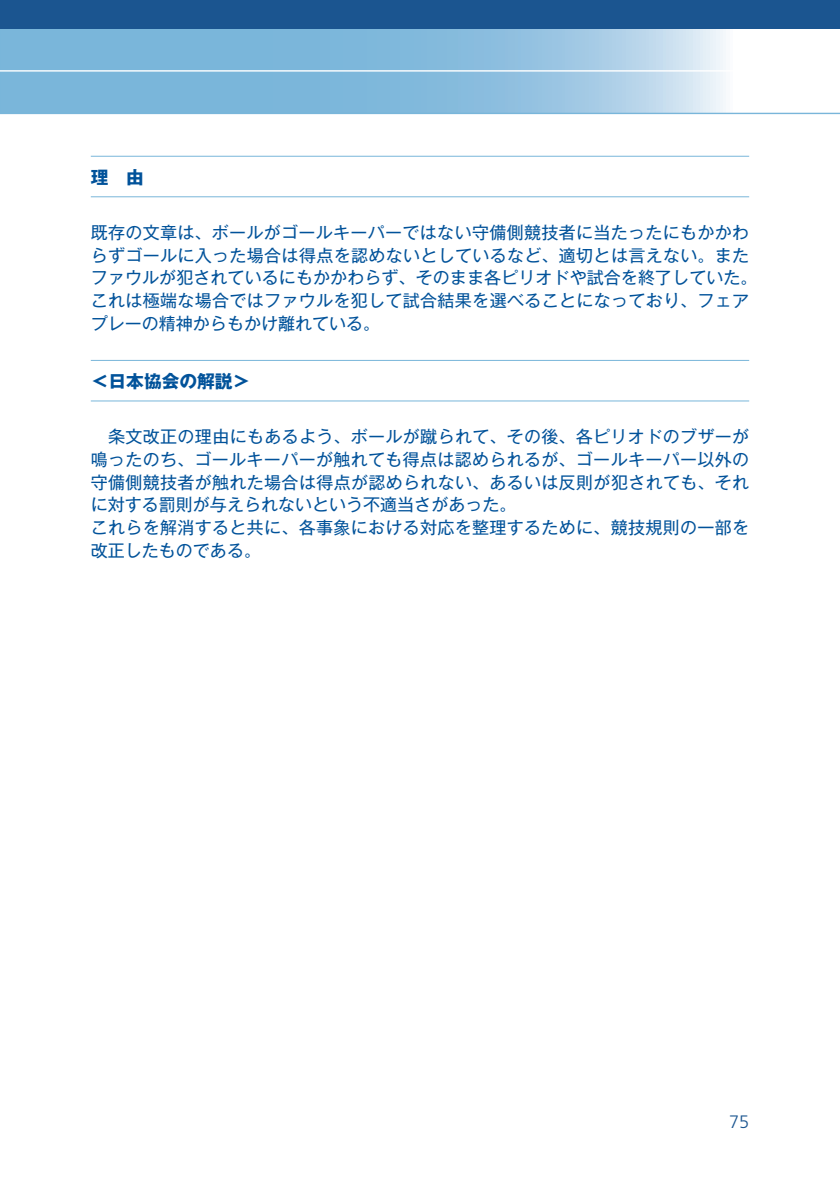
<style>
.page{position:relative;width:840px;height:1191px;background:#fff}
.page>*{position:absolute;margin:0;border:0;box-sizing:border-box;transform-origin:0 0}
.t1{font:300 18px "Frutiger";color:#1b5590}
.t2{font:17.8px "Gothic MB101 Pro Bold 90 pv RKSJ H";color:#01529a}
.t3{font:17px/22.6px "Gothic MB101 Pro Regular 90 pv RKSJ H";letter-spacing:.02em;color:#01529a}
</style>
<div class="page">
<svg style="left:0;top:28px;width:839px;height:85px;background:#9bc6e2"></svg>
<div style="left:0;top:0;width:839px;height:28px;background:#1b5590"></div>
<hr style="left:0;top:70px;width:839px;height:2px;background:#fff">
<hr style="left:0;top:113px;width:839px;height:1px;background:#79b6da">
<hr style="left:91px;top:156px;width:657px;height:1px;background:#79b6da">
<hr style="left:91px;top:196px;width:657px;height:1px;background:#79b6da">
<hr style="left:91px;top:360px;width:657px;height:1px;background:#79b6da">
<hr style="left:91px;top:400px;width:657px;height:1px;background:#79b6da">
<p class="t2" style="left:91px;top:170px;width:55px">理　由</p>
<p class="t3" style="left:91px;top:224px;width:668px">既存の文章は、ボールがゴールキーパーではない守備側競技者に当たったにもかかわらずゴールに入った場合は得点を認めないとしているなど、適切とは言えない。またファウルが犯されているにもかかわらず、そのまま各ピリオドや試合を終了していた。これは極端な場合ではファウルを犯して試合結果を選べることになっており、フェアプレーの精神からもかけ離れている。</p>
<p class="t2" style="left:91px;top:374px;width:161px">＜日本協会の解説＞</p>
<p class="t3" style="left:91px;top:428px;width:659px">　条文改正の理由にもあるよう、ボールが蹴られて、その後、各ピリオドのブザーが鳴ったのち、ゴールキーパーが触れても得点は認められるが、ゴールキーパー以外の守備側競技者が触れた場合は得点が認められない、あるいは反則が犯されても、それに対する罰則が与えられないという不適当さがあった。<br>これらを解消すると共に、各事象における対応を整理するために、競技規則の一部を改正したものである。</p>
<p class="t1" style="left:728px;top:1114px;width:22px">75</p>
</div>
